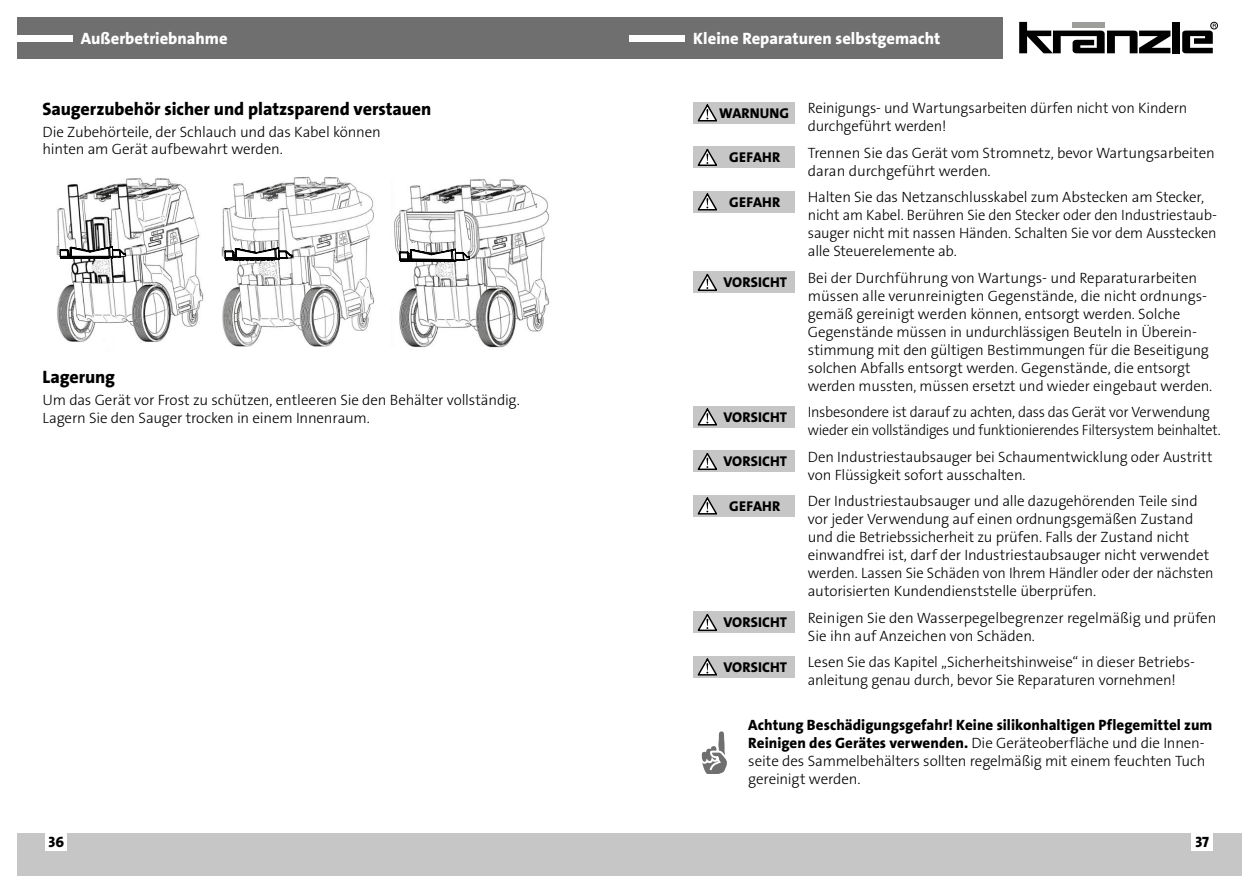
<style>
.page{position:relative;width:1259px;height:893px;background:#fff}
.page>*{position:absolute;margin:0;border:0;box-sizing:border-box;transform-origin:0 0}
.t1{font:18px "The Sans LP8 Ex Bld";letter-spacing:-.005em;color:#000}
.t2{font:16.5px "The Sans LP8 Ex Bld";color:#fff}
.t3{font:15px/18px "The Sans LP3 Lig";letter-spacing:-.01em;color:#000}
.t4{font:15px "The Sans LP8 Ex Bld";letter-spacing:.005em;color:#000}
.t5{font:14.25px "The Sans LP8 Ex Bld";letter-spacing:.01em;color:#000}
.s1{font-family:"The Sans LP8 Ex Bld"}
</style>
<div class="page">
<div style="left:629px;top:833px;width:613px;height:43px;background:#c6c6c6"></div>
<div style="left:17px;top:833px;width:612px;height:43px;background:#c6c6c6"></div>
<div style="left:1191px;top:833px;width:22px;height:18px;background:#fff"></div>
<div style="left:46px;top:833px;width:21px;height:18px;background:#fff"></div>
<div style="left:17px;top:17px;width:985px;height:41px;background:#706f6f"></div>
<div style="left:17px;top:35px;width:55px;height:6px;background:#fff"></div>
<div style="left:629px;top:35px;width:56px;height:6px;background:#fff"></div>
<svg style="left:1019px;top:22px;width:151px;height:31px"></svg>
<div style="left:1172px;top:22px;width:7px;height:31px;background:#000"></div>
<div style="left:1210px;top:22px;width:7px;height:7px;border:1px solid #000;border-radius:50%"></div>
<svg style="left:1182px;top:24px;width:34px;height:29px"></svg>
<img style="left:57px;top:176px;width:493px;height:172px">
<svg style="left:56px;top:186px;width:70px;height:89px"></svg>
<svg style="left:217px;top:184px;width:75px;height:92px"></svg>
<svg style="left:387px;top:185px;width:82px;height:84px"></svg>
<svg style="left:701px;top:731px;width:26px;height:43px"></svg>
<div style="left:693px;top:102px;width:101px;height:22px;background:#c6c6c6"></div>
<svg style="left:698px;top:104px;width:19px;height:17px"></svg>
<div style="left:693px;top:146px;width:101px;height:22px;background:#c6c6c6"></div>
<svg style="left:698px;top:149px;width:19px;height:17px"></svg>
<div style="left:693px;top:191px;width:101px;height:22px;background:#c6c6c6"></div>
<svg style="left:698px;top:193px;width:19px;height:17px"></svg>
<div style="left:693px;top:271px;width:101px;height:22px;background:#c6c6c6"></div>
<svg style="left:698px;top:274px;width:19px;height:17px"></svg>
<div style="left:693px;top:406px;width:101px;height:22px;background:#c6c6c6"></div>
<svg style="left:698px;top:408px;width:19px;height:17px"></svg>
<div style="left:693px;top:450px;width:101px;height:22px;background:#c6c6c6"></div>
<svg style="left:698px;top:453px;width:19px;height:17px"></svg>
<div style="left:693px;top:495px;width:101px;height:22px;background:#c6c6c6"></div>
<svg style="left:698px;top:497px;width:19px;height:17px"></svg>
<div style="left:693px;top:611px;width:101px;height:22px;background:#c6c6c6"></div>
<svg style="left:698px;top:614px;width:19px;height:17px"></svg>
<div style="left:693px;top:656px;width:101px;height:22px;background:#c6c6c6"></div>
<svg style="left:698px;top:658px;width:19px;height:18px"></svg>
<p class="t2" style="left:81px;top:28px;width:148px">Außerbetriebnahme</p>
<p class="t1" style="left:43px;top:98px;width:390px">Saugerzubehör sicher und platzsparend verstauen</p>
<p class="t3" style="left:43px;top:123px;width:340px;line-height:17.2px">Die Zubehörteile, der Schlauch und das Kabel können hinten am Gerät aufbewahrt werden.</p>
<p class="t1" style="left:43px;top:365px;width:74px">Lagerung</p>
<p class="t3" style="left:43px;top:391px;width:479px">Um das Gerät vor Frost zu schützen, entleeren Sie den Behälter vollständig.<br>Lagern Sie den Sauger trocken in einem Innenraum.</p>
<p class="t2" style="left:693px;top:28px;width:249px">Kleine Reparaturen selbstgemacht</p>
<p class="t5" style="left:719px;top:104px;width:71px">WARNUNG</p>
<p class="t3" style="left:808px;top:99px;width:381px">Reinigungs- und Wartungsarbeiten dürfen nicht von Kindern durchgeführt werden!</p>
<p class="t5" style="left:729px;top:148px;width:52px">GEFAHR</p>
<p class="t3" style="left:808px;top:144px;width:408px">Trennen Sie das Gerät vom Stromnetz, bevor Wartungsarbeiten daran durchgeführt werden.</p>
<p class="t5" style="left:729px;top:193px;width:52px">GEFAHR</p>
<p class="t3" style="left:808px;top:188px;width:411px">Halten Sie das Netzanschlusskabel zum Abstecken am Stecker, nicht am Kabel. Berühren Sie den Stecker oder den Industriestaub&shy;sauger nicht mit nassen Händen. Schalten Sie vor dem Ausstecken alle Steuerelemente ab.</p>
<p class="t5" style="left:723px;top:273px;width:65px">VORSICHT</p>
<p class="t3" style="left:808px;top:269px;width:406px">Bei der Durchführung von Wartungs- und Reparaturarbeiten müssen alle verunreinigten Gegenstände, die nicht ordnungs&shy;gemäß gereinigt werden können, entsorgt werden. Solche Gegenstände müssen in undurchlässigen Beuteln in Überein&shy;stimmung mit den gültigen Bestimmungen für die Beseitigung solchen Abfalls entsorgt werden. Gegenstände, die entsorgt werden mussten, müssen ersetzt und wieder eingebaut werden.</p>
<p class="t5" style="left:723px;top:408px;width:65px">VORSICHT</p>
<p class="t3" style="left:808px;top:403px;width:414px">Insbesondere ist darauf zu achten, dass das Gerät vor Verwendung wieder ein vollständiges und funktionierendes Filtersystem beinhaltet.</p>
<p class="t5" style="left:723px;top:452px;width:65px">VORSICHT</p>
<p class="t3" style="left:808px;top:448px;width:406px">Den Industriestaubsauger bei Schaumentwicklung oder Austritt von Flüssigkeit sofort ausschalten.</p>
<p class="t5" style="left:729px;top:497px;width:52px">GEFAHR</p>
<p class="t3" style="left:808px;top:492px;width:407px">Der Industriestaubsauger und alle dazugehörenden Teile sind vor jeder Verwendung auf einen ordnungsgemäßen Zustand und die Betriebssicherheit zu prüfen. Falls der Zustand nicht einwandfrei ist, darf der Industriestaubsauger nicht verwendet werden. Lassen Sie Schäden von Ihrem Händler oder der nächsten autorisierten Kundendienststelle überprüfen.</p>
<p class="t5" style="left:723px;top:613px;width:65px">VORSICHT</p>
<p class="t3" style="left:808px;top:609px;width:410px">Reinigen Sie den Wasserpegelbegrenzer regelmäßig und prüfen<br>Sie ihn auf Anzeichen von Schäden.</p>
<p class="t5" style="left:723px;top:658px;width:65px">VORSICHT</p>
<p class="t3" style="left:808px;top:653px;width:388px">Lesen Sie das Kapitel „Sicherheitshinweise“ in dieser Betriebs&shy;anleitung genau durch, bevor Sie Reparaturen vornehmen!</p>
<p class="t4" style="left:748px;top:715px;width:466px">Achtung Beschädigungsgefahr! Keine silikonhaltigen Pflegemittel zum</p>
<p class="t3" style="left:748px;top:734px;width:458px;text-align:justify"><span class="s1">Reinigen des Gerätes verwenden.</span> Die Geräteoberfläche und die Innen&shy;seite des Sammelbehälters sollten regelmäßig mit einem feuchten Tuch gereinigt werden.</p>
<p class="t4" style="left:49px;top:832px;width:17px">36</p>
<p class="t4" style="left:1195px;top:832px;width:15px">37</p>
</div>
